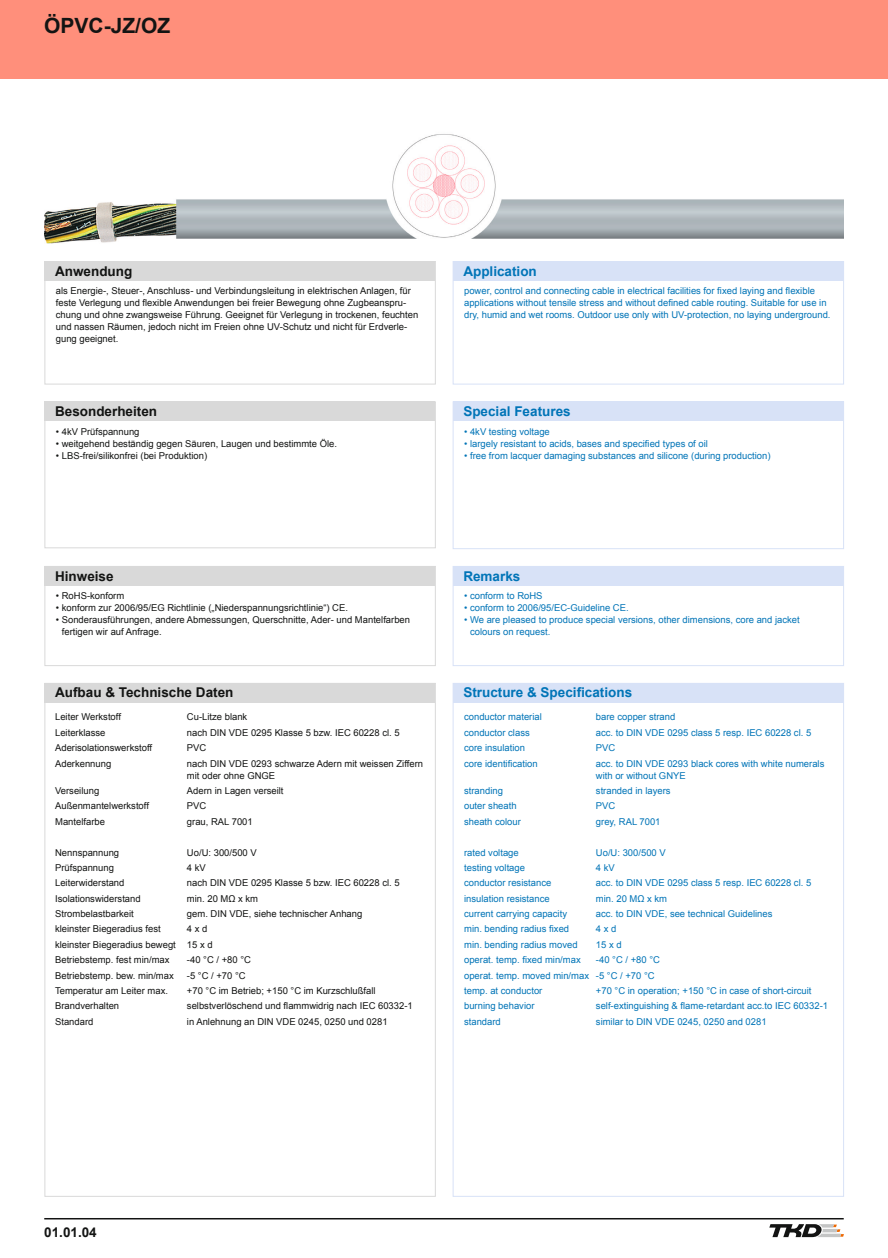
<style>
.page{position:relative;width:888px;height:1258px;background:#fff}
.page>*{position:absolute;margin:0;border:0;box-sizing:border-box;transform-origin:0 0}
.t1{font:700 21px "Arial";color:#131413}
.t2{font:700 13.5px "Arial";color:#131413}
.t3{font:700 13.5px "Arial";color:#0074b7}
.t4{font:9.45px/12px "Arial";color:#131413}
.t5{font:9.45px/12px "Arial";color:#0074b7}
</style>
<div class="page">
<svg style="left:769px;top:1224px;width:75px;height:13px"></svg>
<hr style="left:44px;top:1218px;width:800px;height:1px;background:#131413">
<div style="left:0;top:0;width:888px;height:78px;background:#ff8f7b"></div>
<img style="left:44px;top:134px;width:800px;height:109px">
<div style="left:44px;top:261px;width:391px;height:19px;background:#d9d9d9"></div>
<div style="left:453px;top:261px;width:390px;height:19px;background:#d8e2f7"></div>
<div style="left:44px;top:683px;width:391px;height:19px;background:#d9d9d9"></div>
<div style="left:453px;top:683px;width:390px;height:19px;background:#d8e2f7"></div>
<div style="left:44px;top:261px;width:392px;height:123px;border:1px solid #d9d9d9"></div>
<div style="left:453px;top:261px;width:391px;height:123px;border:1px solid #d8e2f7"></div>
<div style="left:44px;top:401px;width:391px;height:20px;background:#d9d9d9"></div>
<div style="left:453px;top:401px;width:390px;height:20px;background:#d8e2f7"></div>
<div style="left:44px;top:401px;width:392px;height:147px;border:1px solid #d9d9d9"></div>
<div style="left:453px;top:401px;width:391px;height:148px;border:1px solid #d8e2f7"></div>
<div style="left:44px;top:566px;width:391px;height:19px;background:#d9d9d9"></div>
<div style="left:453px;top:566px;width:390px;height:19px;background:#d8e2f7"></div>
<div style="left:44px;top:566px;width:392px;height:100px;border:1px solid #d9d9d9"></div>
<div style="left:453px;top:566px;width:391px;height:100px;border:1px solid #d8e2f7"></div>
<h1 class="t1" style="left:44px;top:12px;width:128px">ÖPVC-JZ/OZ</h1>
<h2 class="t2" style="left:55px;top:262px;width:79px">Anwendung</h2>
<h2 class="t3" style="left:463px;top:262px;width:75px">Application</h2>
<p class="t4" style="left:56px;top:285px;width:364px">als Energie-, Steuer-, Anschluss- und Verbindungsleitung in elektrischen Anlagen, für feste Verlegung und flexible Anwendungen bei freier Bewegung ohne Zugbeanspru&shy;chung und ohne zwangsweise Führung. Geeignet für Verlegung in trockenen, feuchten und nassen Räumen, jedoch nicht im Freien ohne UV-Schutz und nicht für Erdverle&shy;gung geeignet.</p>
<p class="t5" style="left:464px;top:285px;width:368px">power, control and connecting cable in electrical facilities for fixed laying and flexible applications without tensile stress and without defined cable routing. Suitable for use in dry, humid and wet rooms. Outdoor use only with UV-protection, no laying underground.</p>
<h2 class="t2" style="left:55px;top:402px;width:104px">Besonderheiten</h2>
<h2 class="t3" style="left:463px;top:402px;width:109px">Special Features</h2>
<p class="t4" style="left:56px;top:425px;width:85px">• 4kV Prüfspannung</p>
<p class="t4" style="left:56px;top:437px;width:283px">• weitgehend beständig gegen Säuren, Laugen und bestimmte Öle.</p>
<p class="t4" style="left:56px;top:449px;width:153px">• LBS-frei/silikonfrei (bei Produktion)</p>
<p class="t5" style="left:464px;top:425px;width:87px">• 4kV testing voltage</p>
<p class="t5" style="left:464px;top:437px;width:245px">• largely resistant to acids, bases and specified types of oil</p>
<p class="t5" style="left:464px;top:449px;width:308px">• free from lacquer damaging substances and silicone (during production)</p>
<h2 class="t2" style="left:55px;top:567px;width:60px">Hinweise</h2>
<h2 class="t3" style="left:463px;top:567px;width:59px">Remarks</h2>
<p class="t4" style="left:56px;top:590px;width:70px">• RoHS-konform</p>
<p class="t4" style="left:56px;top:602px;width:294px">• konform zur 2006/95/EG Richtlinie („Niederspannungsrichtlinie“) CE.</p>
<p class="t4" style="left:62px;top:614px;width:350px;text-indent:-6px">• Sonderausführungen, andere Abmessungen, Querschnitte, Ader- und Mantelfarben fertigen wir auf Anfrage.</p>
<p class="t5" style="left:464px;top:590px;width:80px">• conform to RoHS</p>
<p class="t5" style="left:464px;top:602px;width:166px">• conform to 2006/95/EC-Guideline CE.</p>
<p class="t5" style="left:470px;top:614px;width:331px;text-indent:-6px">• We are pleased to produce special versions, other dimensions, core and jacket colours on request.</p>
<h2 class="t2" style="left:55px;top:684px;width:180px">Aufbau &amp; Technische Daten</h2>
<h2 class="t3" style="left:463px;top:684px;width:170px">Structure &amp; Specifications</h2>
<p class="t4" style="left:55px;top:711px;width:67px">Leiter Werkstoff</p>
<p class="t4" style="left:187px;top:711px;width:62px">Cu-Litze blank</p>
<p class="t5" style="left:464px;top:711px;width:79px">conductor material</p>
<p class="t5" style="left:596px;top:711px;width:81px">bare copper strand</p>
<p class="t4" style="left:55px;top:726px;width:52px">Leiterklasse</p>
<p class="t4" style="left:187px;top:726px;width:214px">nach DIN VDE 0295 Klasse 5 bzw. IEC 60228 cl. 5</p>
<p class="t5" style="left:464px;top:726px;width:67px">conductor class</p>
<p class="t5" style="left:596px;top:726px;width:217px">acc. to DIN VDE 0295 class 5 resp. IEC 60228 cl. 5</p>
<p class="t4" style="left:55px;top:742px;width:98px">Aderisolationswerkstoff</p>
<p class="t4" style="left:187px;top:742px;width:21px">PVC</p>
<p class="t5" style="left:464px;top:742px;width:62px">core insulation</p>
<p class="t5" style="left:596px;top:742px;width:21px">PVC</p>
<p class="t4" style="left:55px;top:757px;width:58px">Aderkennung</p>
<p class="t4" style="left:187px;top:757px;width:238px">nach DIN VDE 0293 schwarze Adern mit weissen Ziffern mit oder ohne GNGE</p>
<p class="t5" style="left:464px;top:757px;width:75px">core identification</p>
<p class="t5" style="left:596px;top:757px;width:230px">acc. to DIN VDE 0293 black cores with white numerals with or without GNYE</p>
<p class="t4" style="left:55px;top:785px;width:46px">Verseilung</p>
<p class="t4" style="left:187px;top:785px;width:98px">Adern in Lagen verseilt</p>
<p class="t5" style="left:464px;top:785px;width:40px">stranding</p>
<p class="t5" style="left:596px;top:785px;width:76px">stranded in layers</p>
<p class="t4" style="left:55px;top:800px;width:95px">Außenmantelwerkstoff</p>
<p class="t4" style="left:187px;top:800px;width:21px">PVC</p>
<p class="t5" style="left:464px;top:800px;width:54px">outer sheath</p>
<p class="t5" style="left:596px;top:800px;width:21px">PVC</p>
<p class="t4" style="left:55px;top:815px;width:51px">Mantelfarbe</p>
<p class="t4" style="left:187px;top:815px;width:67px">grau, RAL 7001</p>
<p class="t5" style="left:464px;top:815px;width:58px">sheath colour</p>
<p class="t5" style="left:596px;top:815px;width:66px">grey, RAL 7001</p>
<p class="t4" style="left:55px;top:846px;width:66px">Nennspannung</p>
<p class="t4" style="left:187px;top:846px;width:71px">Uo/U: 300/500 V</p>
<p class="t5" style="left:464px;top:846px;width:56px">rated voltage</p>
<p class="t5" style="left:596px;top:846px;width:71px">Uo/U: 300/500 V</p>
<p class="t4" style="left:55px;top:862px;width:60px">Prüfspannung</p>
<p class="t4" style="left:187px;top:862px;width:20px">4 kV</p>
<p class="t5" style="left:464px;top:862px;width:62px">testing voltage</p>
<p class="t5" style="left:596px;top:862px;width:20px">4 kV</p>
<p class="t4" style="left:55px;top:877px;width:71px">Leiterwiderstand</p>
<p class="t4" style="left:187px;top:877px;width:214px">nach DIN VDE 0295 Klasse 5 bzw. IEC 60228 cl. 5</p>
<p class="t5" style="left:464px;top:877px;width:89px">conductor resistance</p>
<p class="t5" style="left:596px;top:877px;width:217px">acc. to DIN VDE 0295 class 5 resp. IEC 60228 cl. 5</p>
<p class="t4" style="left:55px;top:892px;width:87px">Isolationswiderstand</p>
<p class="t4" style="left:187px;top:892px;width:73px">min. 20 MΩ x km</p>
<p class="t5" style="left:464px;top:892px;width:87px">insulation resistance</p>
<p class="t5" style="left:596px;top:892px;width:73px">min. 20 MΩ x km</p>
<p class="t4" style="left:55px;top:908px;width:80px">Strombelastbarkeit</p>
<p class="t4" style="left:187px;top:908px;width:177px">gem. DIN VDE, siehe technischer Anhang</p>
<p class="t5" style="left:464px;top:908px;width:104px">current carrying capacity</p>
<p class="t5" style="left:596px;top:908px;width:178px">acc. to DIN VDE, see technical Guidelines</p>
<p class="t4" style="left:55px;top:923px;width:107px">kleinster Biegeradius fest</p>
<p class="t4" style="left:187px;top:923px;width:22px">4 x d</p>
<p class="t5" style="left:464px;top:923px;width:107px">min. bending radius fixed</p>
<p class="t5" style="left:596px;top:923px;width:22px">4 x d</p>
<p class="t4" style="left:55px;top:938px;width:159px">kleinster Biegeradius bewegt 15 x d</p>
<p class="t5" style="left:464px;top:938px;width:115px">min. bending radius moved</p>
<p class="t5" style="left:596px;top:938px;width:27px">15 x d</p>
<p class="t4" style="left:55px;top:954px;width:116px">Betriebstemp. fest min/max</p>
<p class="t4" style="left:187px;top:954px;width:66px">-40 °C / +80 °C</p>
<p class="t5" style="left:464px;top:954px;width:118px">operat. temp. fixed min/max</p>
<p class="t5" style="left:596px;top:954px;width:66px">-40 °C / +80 °C</p>
<p class="t4" style="left:55px;top:969px;width:120px">Betriebstemp. bew. min/max</p>
<p class="t4" style="left:187px;top:969px;width:60px">-5 °C / +70 °C</p>
<p class="t5" style="left:464px;top:969px;width:192px">operat. temp. moved min/max -5 °C / +70 °C</p>
<p class="t4" style="left:55px;top:985px;width:114px">Temperatur am Leiter max.</p>
<p class="t4" style="left:187px;top:985px;width:190px">+70 °C im Betrieb; +150 °C im Kurzschlußfall</p>
<p class="t5" style="left:464px;top:985px;width:80px">temp. at conductor</p>
<p class="t5" style="left:596px;top:985px;width:217px">+70 °C in operation; +150 °C in case of short-circuit</p>
<p class="t4" style="left:55px;top:1000px;width:66px">Brandverhalten</p>
<p class="t4" style="left:187px;top:1000px;width:227px">selbstverlöschend und flammwidrig nach IEC 60332-1</p>
<p class="t5" style="left:464px;top:1000px;width:72px">burning behavior</p>
<p class="t5" style="left:596px;top:1000px;width:234px">self-extinguishing &amp; flame-retardant acc.to IEC 60332-1</p>
<p class="t4" style="left:55px;top:1015px;width:40px">Standard</p>
<p class="t4" style="left:187px;top:1015px;width:202px">in Anlehnung an DIN VDE 0245, 0250 und 0281</p>
<p class="t5" style="left:464px;top:1015px;width:38px">standard</p>
<p class="t5" style="left:596px;top:1015px;width:172px">similar to DIN VDE 0245, 0250 and 0281</p>
<h2 class="t2" style="left:44px;top:1223px;width:54px">01.01.04</h2>
</div>
